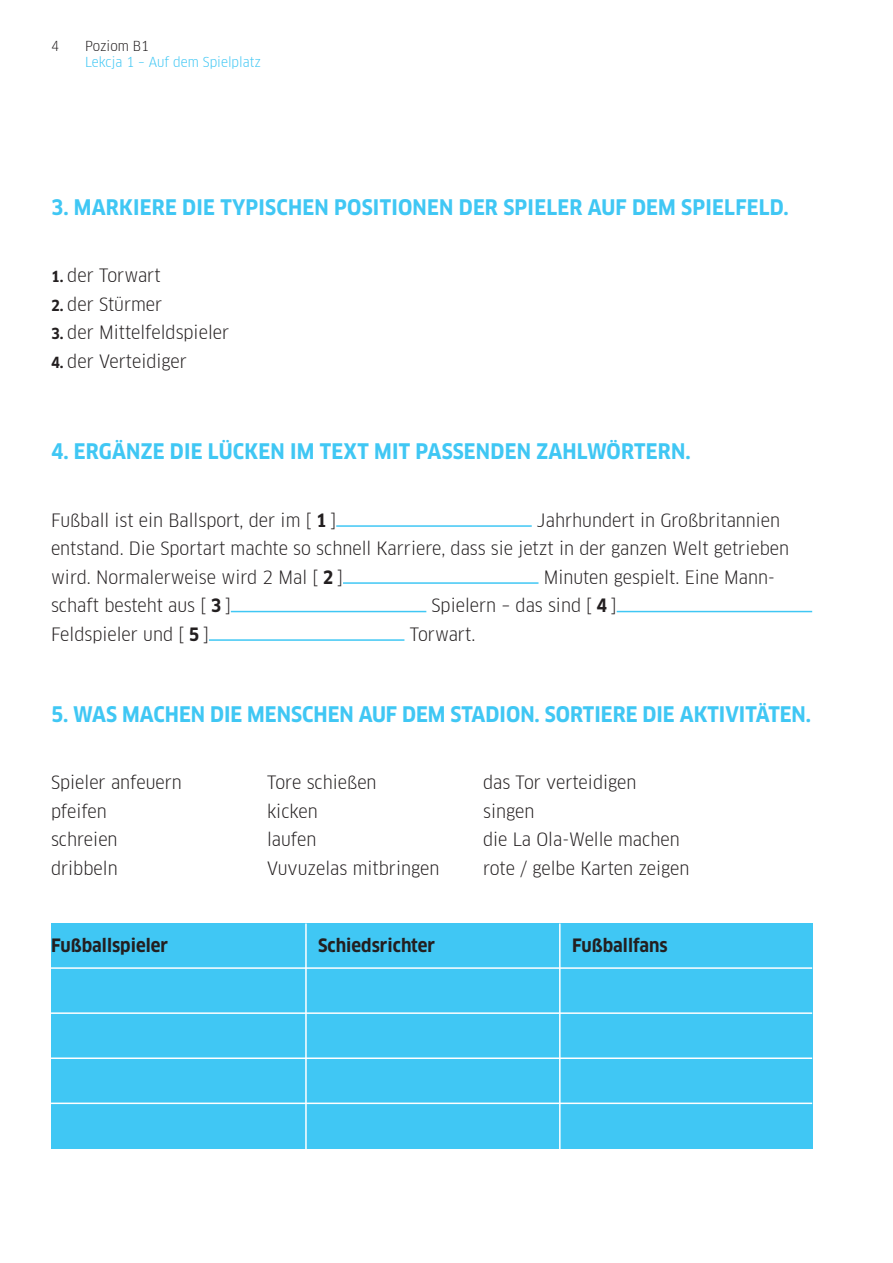
<style>
.page{position:relative;width:893px;height:1263px;background:#fff}
.page>*{position:absolute;margin:0;border:0;box-sizing:border-box;transform-origin:0 0}
.t1{font:700 21px "Clan Pro Narr";letter-spacing:.01em;color:#40c7f4}
.t2{font:18px/28.5px "Clan Offc Narr";color:#231f20}
.t3{font:700 18px "Clan Pro Narr";color:#231f20}
.t4{font:13.5px "Clan Offc Narr";color:#40c7f4}
.t5{font:13.5px "Clan Offc Narr";color:#231f20}
.s1{font-family:"Clan Pro Narr";font-weight:700;font-size:15px}
.s2{font-family:"Clan Pro Narr";font-weight:700}
</style>
<div class="page">
<hr style="left:336px;top:525px;width:196px;height:2px;background:#40c7f4">
<hr style="left:343px;top:582px;width:195px;height:2px;background:#40c7f4">
<hr style="left:231px;top:611px;width:195px;height:1px;background:#40c7f4">
<hr style="left:617px;top:611px;width:195px;height:1px;background:#40c7f4">
<hr style="left:209px;top:639px;width:195px;height:2px;background:#40c7f4">
<div style="left:51px;top:923px;width:761px;height:226px;background:#40c7f4"></div>
<hr style="left:51px;top:967px;width:761px;height:2px;background:#fff">
<hr style="left:51px;top:1012px;width:761px;height:2px;background:#fff">
<hr style="left:51px;top:1057px;width:761px;height:2px;background:#fff">
<hr style="left:51px;top:1102px;width:761px;height:2px;background:#fff">
<hr style="left:305px;top:923px;width:2px;height:226px;background:#fff">
<hr style="left:559px;top:923px;width:2px;height:226px;background:#fff">
<p class="t5" style="left:51px;top:38px;width:9px">4</p>
<p class="t5" style="left:85px;top:38px;width:66px">Poziom B1</p>
<p class="t4" style="left:85px;top:54px;width:177px">Lekcja 1 – Auf dem Spielplatz</p>
<p class="t1" style="left:51px;top:195px;width:54px">3. MARKIERE</p>
<p class="t1" style="left:182px;top:195px;width:12px">DIE</p>
<p class="t1" style="left:220px;top:195px;width:24px">TYPISC</p>
<p class="t1" style="left:288px;top:195px;width:185px">HEN POSITIONEN DER</p>
<p class="t1" style="left:503px;top:195px;width:24px">SPIELER</p>
<p class="t1" style="left:588px;top:195px;width:60px">AUF DEM</p>
<p class="t1" style="left:681px;top:195px;width:23px">SPIEL</p>
<p class="t1" style="left:735px;top:195px;width:55px">FELD.</p>
<p class="t2" style="left:51px;top:261px;width:111px"><span class="s1">1.</span> der Torwart</p>
<p class="t2" style="left:51px;top:290px;width:113px"><span class="s1">2.</span> der Stürmer</p>
<p class="t2" style="left:51px;top:318px;width:180px"><span class="s1">3.</span> der Mittelfeldspieler</p>
<p class="t2" style="left:51px;top:347px;width:138px"><span class="s1">4.</span> der Verteidiger</p>
<p class="t1" style="left:51px;top:439px;width:131px">4. ERGÄNZE DIE</p>
<p class="t1" style="left:208px;top:439px;width:221px">LÜCKEN IM TEXT MIT PASSE</p>
<p class="t1" style="left:476px;top:439px;width:216px">NDEN ZAHLWÖRTERN.</p>
<p class="t2" style="left:51px;top:506px;width:740px;text-indent:486px">Jahrhundert in Großbritannien entstand. Die Sportart machte so schnell Karriere, dass sie jetzt in der ganzen Welt getrieben wird. Normalerweise wird 2 Mal [ <span class="s2">2</span> ]</p>
<p class="t2" style="left:51px;top:506px;width:287px">Fußball ist ein Ballsport, der im [ <span class="s2">1</span> ]</p>
<p class="t2" style="left:544px;top:563px;width:233px">Minuten gespielt. Eine Mann-</p>
<p class="t2" style="left:51px;top:591px;width:181px">schaft besteht aus [ <span class="s2">3</span> ]</p>
<p class="t2" style="left:432px;top:591px;width:187px">Spielern – das sind [ <span class="s2">4</span> ]</p>
<p class="t2" style="left:51px;top:620px;width:159px">Feldspieler und [ <span class="s2">5</span> ]</p>
<p class="t2" style="left:410px;top:620px;width:67px">Torwart.</p>
<p class="t1" style="left:51px;top:702px;width:86px">5. WAS MAC</p>
<p class="t1" style="left:165px;top:702px;width:57px">HEN DIE</p>
<p class="t1" style="left:247px;top:702px;width:170px">MENSCHEN AUF DEM</p>
<p class="t1" style="left:451px;top:702px;width:34px">STADIO</p>
<p class="t1" style="left:520px;top:702px;width:86px">N. SORTIERE</p>
<p class="t1" style="left:642px;top:702px;width:12px">DIE</p>
<p class="t1" style="left:680px;top:702px;width:133px">AKTIVITÄTEN.</p>
<p class="t2" style="left:51px;top:768px;width:132px">Spieler anfeuern</p>
<p class="t2" style="left:267px;top:768px;width:111px">Tore schießen</p>
<p class="t2" style="left:483px;top:768px;width:155px">das Tor verteidigen</p>
<p class="t2" style="left:51px;top:797px;width:57px">pfeifen</p>
<p class="t2" style="left:267px;top:797px;width:52px">kicken</p>
<p class="t2" style="left:483px;top:797px;width:53px">singen</p>
<p class="t2" style="left:51px;top:825px;width:68px">schreien</p>
<p class="t2" style="left:267px;top:825px;width:51px">laufen</p>
<p class="t2" style="left:483px;top:825px;width:198px">die La Ola-Welle machen</p>
<p class="t2" style="left:51px;top:854px;width:68px">dribbeln</p>
<p class="t2" style="left:267px;top:854px;width:174px">Vuvuzelas mitbringen</p>
<p class="t2" style="left:483px;top:854px;width:208px">rote / gelbe Karten zeigen</p>
<p class="t3" style="left:51px;top:935px;width:119px">FUßBALLSPIELER</p>
<p class="t3" style="left:318px;top:935px;width:118px">SCHIEDSRICHTER</p>
<p class="t3" style="left:572px;top:935px;width:97px">FUßBALLFANS</p>
</div>
